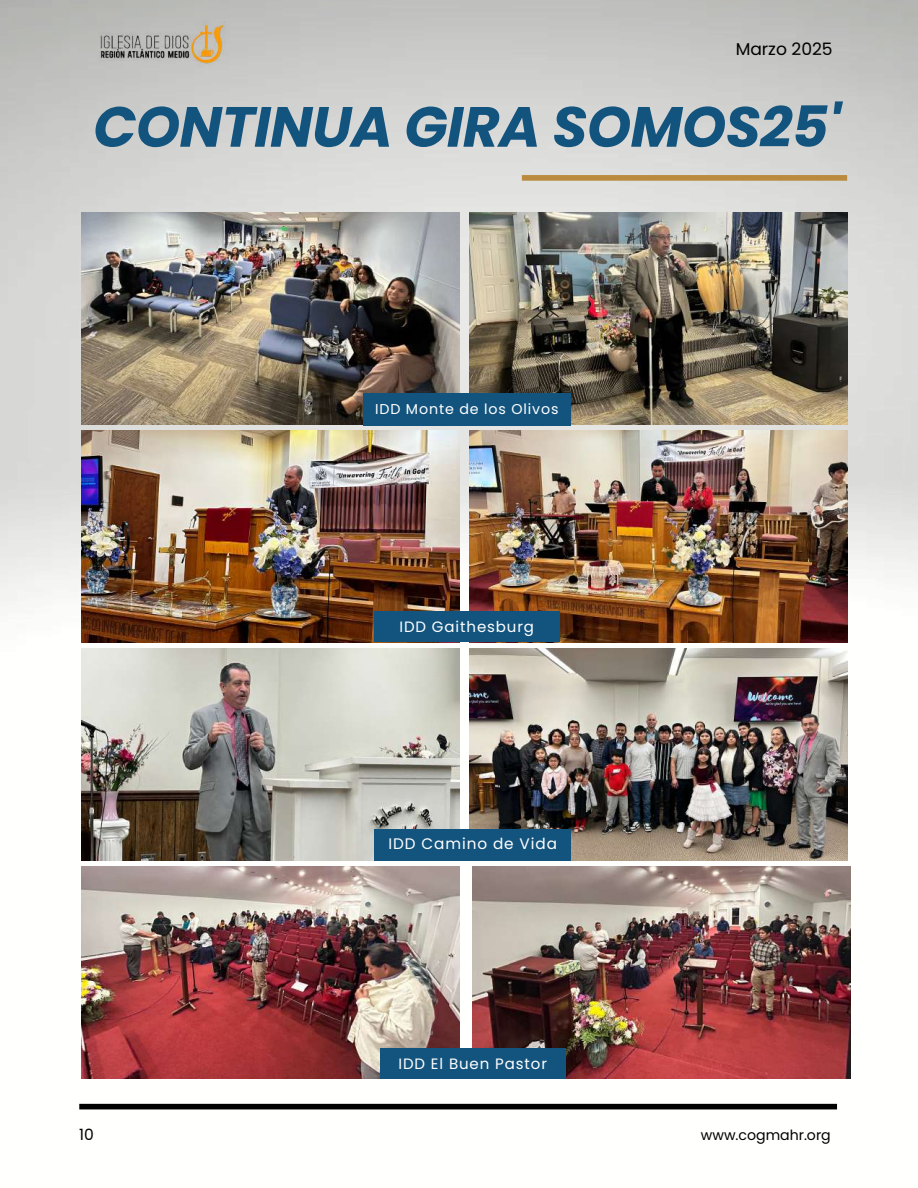
<style>
.page{position:relative;width:918px;height:1188px;background:#fff}
.page>*{position:absolute;margin:0;border:0;box-sizing:border-box;transform-origin:0 0}
.t1{font:italic 700 56.7px "Poppins";letter-spacing:-.015em;color:#13547e}
.t2{font:17.1px "Poppins";color:#000}
.t3{font:15.45px "Poppins";color:#000}
.t4{font:15.3px "Poppins";letter-spacing:.06em;color:#fff}
.t5{font:15px "Poppins";letter-spacing:.06em;color:#fff}
.t6{font:14.25px "Poppins";letter-spacing:.06em;color:#fff}
.t7{font:14.1px "Poppins";color:#000}
</style>
<div class="page">
<img style="left:0;top:0;width:918px;height:1110px">
<div style="left:522px;top:175px;width:325px;height:6px;background:#ba8a3e"></div>
<img style="left:87px;top:17px;width:151px;height:66px">
<img style="left:81px;top:648px;width:378px;height:213px">
<img style="left:470px;top:648px;width:378px;height:213px">
<img style="left:81px;top:430px;width:378px;height:213px">
<img style="left:470px;top:430px;width:378px;height:213px">
<img style="left:81px;top:212px;width:378px;height:212px">
<img style="left:470px;top:212px;width:378px;height:213px">
<div style="left:375px;top:829px;width:196px;height:32px;background:#13547e"></div>
<div style="left:374px;top:611px;width:186px;height:31px;background:#13547e"></div>
<div style="left:363px;top:394px;width:208px;height:32px;background:#13547e"></div>
<img style="left:473px;top:866px;width:378px;height:213px">
<img style="left:81px;top:866px;width:378px;height:213px">
<div style="left:380px;top:1048px;width:186px;height:31px;background:#13547e"></div>
<div style="left:79px;top:1104px;width:758px;height:5px;background:#000"></div>
<p class="t2" style="left:736px;top:37px;width:99px">Marzo 2025</p>
<h1 class="t1" style="left:93px;top:87px;width:748px">CONTINUA GIRA SOMOS25'</h1>
<p class="t6" style="left:375px;top:399px;width:185px">IDD Monte de los Olivos</p>
<p class="t5" style="left:399px;top:616px;width:136px">IDD Gaithesburg</p>
<p class="t4" style="left:388px;top:833px;width:170px">IDD Camino de Vida</p>
<p class="t5" style="left:398px;top:1053px;width:150px">IDD El Buen Pastor</p>
<p class="t3" style="left:79px;top:1124px;width:16px">10</p>
<p class="t7" style="left:701px;top:1125px;width:131px">www.cogmahr.org</p>
</div>
